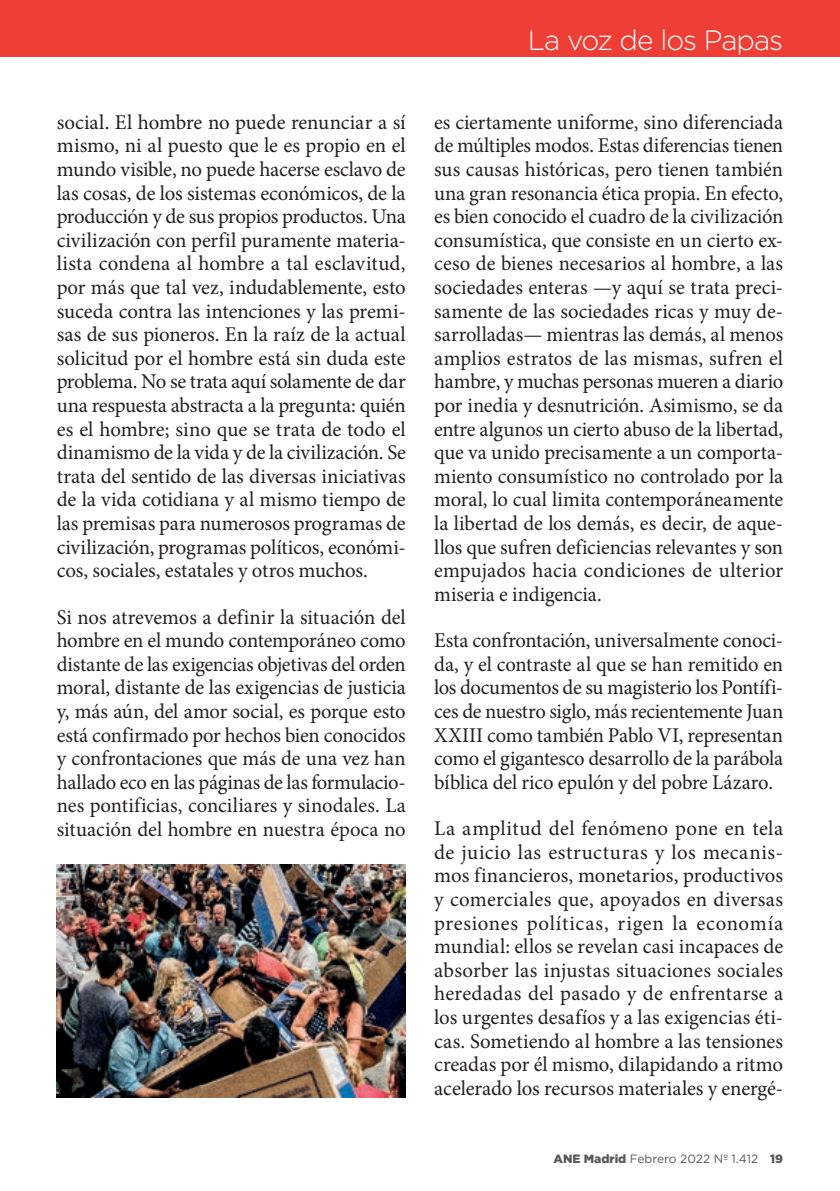
<style>
.page{position:relative;width:840px;height:1191px;background:#fff}
.page>*{position:absolute;margin:0;border:0;box-sizing:border-box;transform-origin:0 0}
.Cintillo_2ª{font:300 28px "Gotham HTF";letter-spacing:-.035em;color:#fff}
.Texto{font:21px/23.6px "Minion Pro";letter-spacing:-.01em;color:#231f20;text-align:justify}
.t1{font:12px "Gotham HTF";color:#57585a}
.s1{font-weight:900}
</style>
<div class="page">
<div style="left:0;top:0;width:839px;height:57px;background:#ee3e35"></div>
<img style="left:57px;top:865px;width:348px;height:232px">
<p class="Texto" style="left:57px;top:110px;width:350px">social. El hombre no puede renunciar a sí mismo, ni al puesto que le es propio en el mundo visible, no puede hacerse esclavo de las cosas, de los sistemas económicos, de la producción y de sus propios productos. Una civilización con perfil puramente materia&shy;lista condena al hombre a tal esclavitud, por más que tal vez, indudablemente, esto suceda contra las intenciones y las premi&shy;sas de sus pioneros. En la raíz de la actual solicitud por el hombre está sin duda este problema. No se trata aquí solamente de dar una respuesta abstracta a la pregunta: quién es el hombre; sino que se trata de todo el dinamismo de la vida y de la civilización. Se trata del sentido de las diversas iniciativas de la vida cotidiana y al mismo tiempo de las premisas para numerosos programas de civilización, programas políticos, económi&shy;cos, sociales, estatales y otros muchos.</p>
<p class="Texto" style="left:57px;top:605px;width:350px">Si nos atrevemos a definir la situación del hombre en el mundo contemporáneo como distante de las exigencias objetivas del orden moral, distante de las exigencias de justicia y, más aún, del amor social, es porque esto está confirmado por hechos bien conocidos y confrontaciones que más de una vez han hallado eco en las páginas de las formulacio&shy;nes pontificias, conciliares y sinodales. La situación del hombre en nuestra época no</p>
<p class="Cintillo_2ª" style="left:527px;top:25px;width:257px">La voz de los Papas</p>
<p class="Texto" style="left:434px;top:110px;width:350px">es ciertamente uniforme, sino diferenciada de múltiples modos. Estas diferencias tienen sus causas históricas, pero tienen también una gran resonancia ética propia. En efecto, es bien conocido el cuadro de la civilización consumística, que consiste en un cierto ex&shy;ceso de bienes necesarios al hombre, a las sociedades enteras —y aquí se trata preci&shy;samente de las sociedades ricas y muy de&shy;sarrolladas— mientras las demás, al menos amplios estratos de las mismas, sufren el hambre, y muchas personas mueren a diario por inedia y desnutrición. Asimismo, se da entre algunos un cierto abuso de la libertad, que va unido precisamente a un comporta&shy;miento consumístico no controlado por la moral, lo cual limita contemporáneamente la libertad de los demás, es decir, de aque&shy;llos que sufren deficiencias relevantes y son empujados hacia condiciones de ulterior miseria e indigencia.</p>
<p class="Texto" style="left:434px;top:629px;width:350px">Esta confrontación, universalmente conoci&shy;da, y el contraste al que se han remitido en los documentos de su magisterio los Pontífi&shy;ces de nuestro siglo, más recientemente Juan XXIII como también Pablo VI, representan como el gigantesco desarrollo de la parábola bíblica del rico epulón y del pobre Lázaro.</p>
<p class="Texto" style="left:434px;top:816px;width:350px">La amplitud del fenómeno pone en tela de juicio las estructuras y los mecanis&shy;mos financieros, monetarios, productivos y comerciales que, apoyados en diversas presiones políticas, rigen la economía mundial: ellos se revelan casi incapaces de absorber las injustas situaciones sociales heredadas del pasado y de enfrentarse a los urgentes desafíos y a las exigencias éti&shy;cas. Sometiendo al hombre a las tensiones creadas por él mismo, dilapidando a ritmo acelerado los recursos materiales y energé-</p>
<p class="t1" style="left:553px;top:1151px;width:231px"><span class="s1">ANE Madrid</span> Febrero 2022 Nº 1.412 <span class="s1">19</span></p>
</div>
